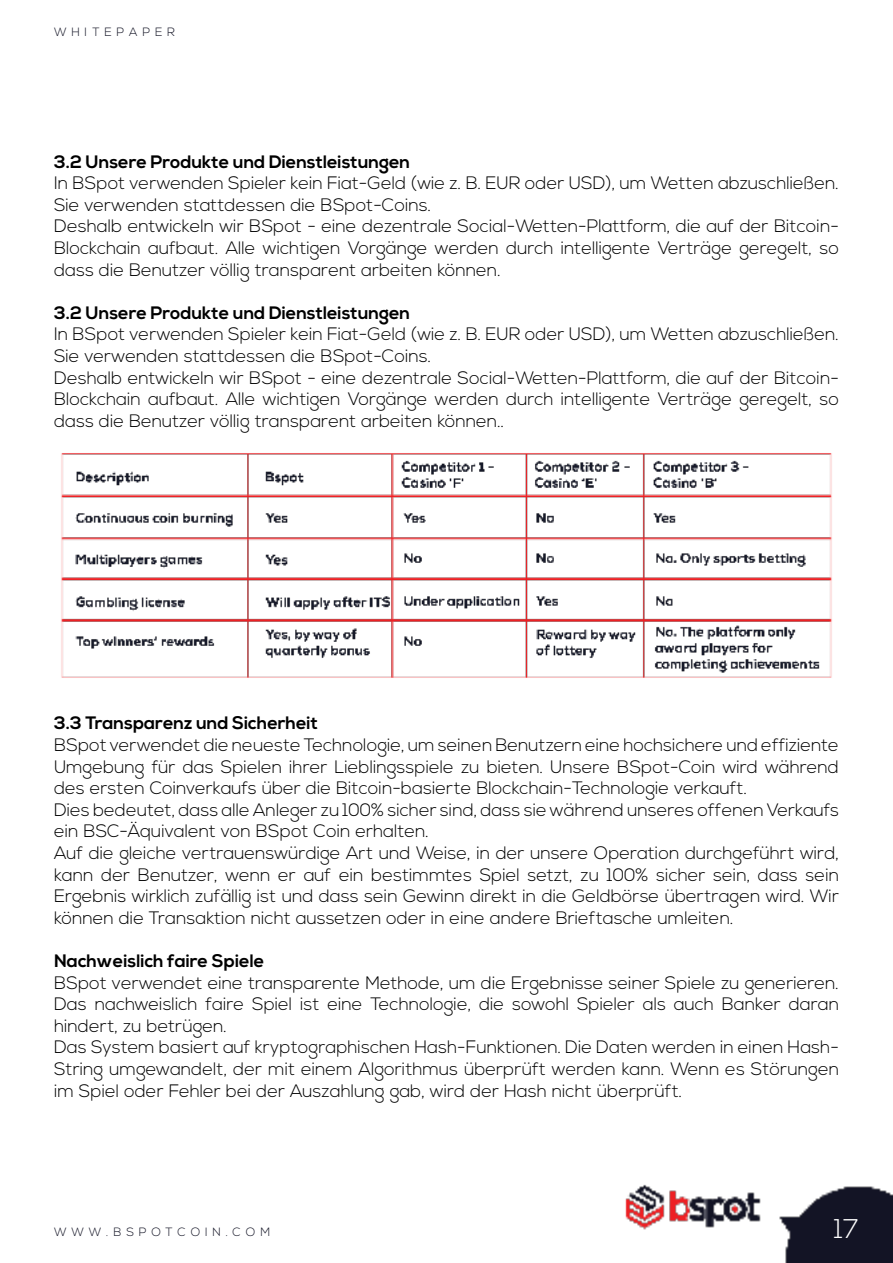
<style>
.page{position:relative;width:893px;height:1263px;background:#fff}
.page>*{position:absolute;margin:0;border:0;box-sizing:border-box;transform-origin:0 0}
.t1{font:300 27px "Nexa";color:#fff}
.t2{font:300 18px/21.6px "Nexa";color:#000;text-align:justify}
.t3{font:700 18px "Nexa";color:#000}
.t4{font:300 12px "Nexa";letter-spacing:.4em;color:#131425}
</style>
<div class="page">
<img style="left:625px;top:1184px;width:268px;height:79px">
<img style="left:61px;top:453px;width:771px;height:225px">
<p class="t4" style="left:54px;top:25px;width:122px">WHITEPAPER</p>
<p class="t3" style="left:54px;top:151px;width:358px">3.2 Unsere Produkte und Dienstleistungen</p>
<p class="t2" style="left:54px;top:173px;width:786px">In BSpot verwenden Spieler kein Fiat-Geld (wie z. B. EUR oder USD), um Wetten abzuschließen.<br>Sie verwenden stattdessen die BSpot-Coins.</p>
<p class="t2" style="left:54px;top:216px;width:786px">Deshalb entwickeln wir BSpot - eine dezentrale Social-Wetten-Plattform, die auf der Bitcoin-Blockchain aufbaut. Alle wichtigen Vorgänge werden durch intelligente Verträge geregelt, so dass die Benutzer völlig transparent arbeiten können.</p>
<p class="t3" style="left:54px;top:302px;width:358px">3.2 Unsere Produkte und Dienstleistungen</p>
<p class="t2" style="left:54px;top:324px;width:786px">In BSpot verwenden Spieler kein Fiat-Geld (wie z. B. EUR oder USD), um Wetten abzuschließen.<br>Sie verwenden stattdessen die BSpot-Coins.</p>
<p class="t2" style="left:54px;top:367px;width:786px">Deshalb entwickeln wir BSpot - eine dezentrale Social-Wetten-Plattform, die auf der Bitcoin-Blockchain aufbaut. Alle wichtigen Vorgänge werden durch intelligente Verträge geregelt, so dass die Benutzer völlig transparent arbeiten können..</p>
<p class="t3" style="left:54px;top:713px;width:265px">3.3 Transparenz und Sicherheit</p>
<p class="t2" style="left:54px;top:735px;width:786px">BSpot verwendet die neueste Technologie, um seinen Benutzern eine hochsichere und effiziente Umgebung für das Spielen ihrer Lieblingsspiele zu bieten. Unsere BSpot-Coin wird während des ersten Coinverkaufs über die Bitcoin-basierte Blockchain-Technologie verkauft.</p>
<p class="t2" style="left:54px;top:799px;width:787px">Dies bedeutet, dass alle Anleger zu 100% sicher sind, dass sie während unseres offenen Verkaufs ein BSC-Äquivalent von BSpot Coin erhalten.</p>
<p class="t2" style="left:54px;top:843px;width:787px">Auf die gleiche vertrauenswürdige Art und Weise, in der unsere Operation durchgeführt wird, kann der Benutzer, wenn er auf ein bestimmtes Spiel setzt, zu 100% sicher sein, dass sein Ergebnis wirklich zufällig ist und dass sein Gewinn direkt in die Geldbörse übertragen wird. Wir können die Transaktion nicht aussetzen oder in eine andere Brieftasche umleiten.</p>
<p class="t3" style="left:54px;top:950px;width:212px">Nachweislich faire Spiele</p>
<p class="t2" style="left:54px;top:972px;width:786px">BSpot verwendet eine transparente Methode, um die Ergebnisse seiner Spiele zu generieren.<br>Das nachweislich faire Spiel ist eine Technologie, die sowohl Spieler als auch Banker daran hindert, zu betrügen.</p>
<p class="t2" style="left:54px;top:1037px;width:786px">Das System basiert auf kryptographischen Hash-Funktionen. Die Daten werden in einen Hash-String umgewandelt, der mit einem Algorithmus überprüft werden kann. Wenn es Störungen im Spiel oder Fehler bei der Auszahlung gab, wird der Hash nicht überprüft.</p>
<p class="t4" style="left:54px;top:1225px;width:218px">WWW.BSPOTCOIN.COM</p>
<h1 class="t1" style="left:834px;top:1213px;width:26px">17</h1>
</div>
